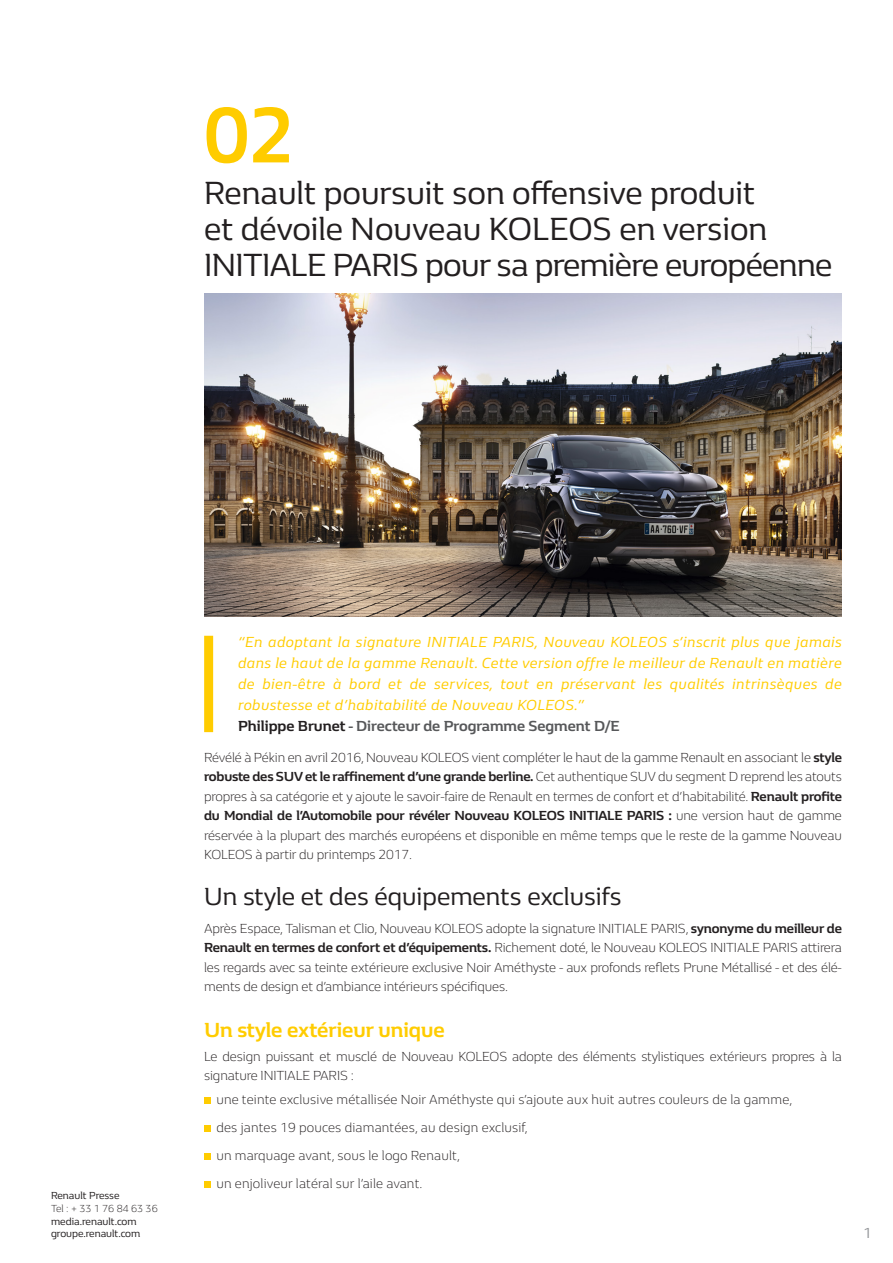
<style>
.page{position:relative;width:893px;height:1263px;background:#fff}
.page>*{position:absolute;margin:0;border:0;box-sizing:border-box;transform-origin:0 0}
.num_Chap_Sommaire{font:700 81px "Renault Life";color:#fc0}
.num_Chap_Sommaire-2{font:33px/36px "Renault Life";letter-spacing:-.015em;color:#231f20}
.num_Chap_Sommaire-3{font:25.5px "Renault Life";color:#231f20}
.num_Chap_Sommaire-4{font:700 21px "Renault Life";color:#fc0}
.TEXT-COURANT_maigre{font:italic 15px/21px "Renault Life";letter-spacing:.03em;color:#fc0;text-align:justify}
.Txt_courant{font:700 15px "Renault Life";color:#57585a}
.t1{font:15px "Renault Life";color:#939598}
.num_Chap_Sommaire-5{font:300 13.5px/19.5px "Renault Life";letter-spacing:-.01em;color:#231f20;text-align:justify}
.num_Chap_Sommaire-6{font:300 13.5px "Renault Life";letter-spacing:.01em;color:#231f20}
.t2{font:10.5px/12.6px "Renault Life";color:#231f20}
.t3{font:300 10.5px "Renault Life";color:#231f20}
.s1{color:#231f20}
.s2{font-weight:700}
</style>
<div class="page">
<div style="left:204px;top:636px;width:9px;height:96px;background:#fc0"></div>
<div style="left:204px;top:1097px;width:6px;height:7px;background:#fc0"></div>
<div style="left:204px;top:1125px;width:6px;height:7px;background:#fc0"></div>
<div style="left:204px;top:1153px;width:6px;height:7px;background:#fc0"></div>
<div style="left:204px;top:1181px;width:6px;height:7px;background:#fc0"></div>
<img style="left:204px;top:293px;width:638px;height:324px">
<p class="num_Chap_Sommaire" style="left:204px;top:81px;width:92px">02</p>
<p class="num_Chap_Sommaire-2" style="left:204px;top:173px;width:630px">Renault poursuit son offensive produit<br>et dévoile Nouveau KOLEOS en version<br>INITIALE PARIS pour sa première européenne</p>
<p class="t2" style="left:51px;top:1189px;width:70px">Renault Presse</p>
<p class="t3" style="left:51px;top:1201px;width:108px">Tel : + 33 1 76 84 63 36</p>
<p class="t2" style="left:51px;top:1214px;width:91px">media.renault.com groupe.renault.com</p>
<p class="TEXT-COURANT_maigre" style="left:238px;top:631px;width:605px">“En adoptant la signature INITIALE PARIS, Nouveau KOLEOS s’inscrit plus que jamais dans le haut de la gamme Renault. Cette version offre le meilleur de Renault en matière de bien-être à bord et de services, tout en préservant les qualités intrinsèques de robustesse et d’habitabilité de Nouveau KOLEOS.”</p>
<p class="Txt_courant" style="left:238px;top:716px;width:383px"><span class="s1">Philippe Brunet</span> - Directeur de Programme Segment D/E</p>
<p class="num_Chap_Sommaire-5" style="left:204px;top:747px;width:639px">Révélé à Pékin en avril 2016, Nouveau KOLEOS vient compléter le haut de la gamme Renault en associant le <span class="s2">style robuste des SUV et le raffinement d’une grande berline.</span> Cet authentique SUV du segment D reprend les atouts propres à sa catégorie et y ajoute le savoir-faire de Renault en termes de confort et d’habitabilité. <span class="s2">Renault profite du Mondial de l’Automobile pour révéler Nouveau KOLEOS INITIALE PARIS :</span> une version haut de gamme réservée à la plupart des marchés européens et disponible en même temps que le reste de la gamme Nouveau KOLEOS à partir du printemps 2017.</p>
<p class="num_Chap_Sommaire-3" style="left:204px;top:879px;width:419px">Un style et des équipements exclusifs</p>
<p class="num_Chap_Sommaire-5" style="left:204px;top:918px;width:639px">Après Espace, Talisman et Clio, Nouveau KOLEOS adopte la signature INITIALE PARIS, <span class="s2">synonyme du meilleur de Renault en termes de confort et d’équipements.</span> Richement doté, le Nouveau KOLEOS INITIALE PARIS attirera les regards avec sa teinte extérieure exclusive Noir Améthyste - aux profonds reflets Prune Métallisé - et des élé&shy;ments de design et d’ambiance intérieurs spécifiques.</p>
<p class="num_Chap_Sommaire-4" style="left:204px;top:1016px;width:242px">Un style extérieur unique</p>
<p class="num_Chap_Sommaire-5" style="left:204px;top:1046px;width:639px">Le design puissant et musclé de Nouveau KOLEOS adopte des éléments stylistiques extérieurs propres à la signature INITIALE PARIS :</p>
<p class="num_Chap_Sommaire-6" style="left:216px;top:1090px;width:577px">une teinte exclusive métallisée Noir Améthyste qui s’ajoute aux huit autres couleurs de la gamme,</p>
<p class="num_Chap_Sommaire-6" style="left:216px;top:1118px;width:313px">des jantes 19 pouces diamantées, au design exclusif,</p>
<p class="num_Chap_Sommaire-6" style="left:216px;top:1146px;width:245px">un marquage avant, sous le logo Renault,</p>
<p class="num_Chap_Sommaire-6" style="left:216px;top:1174px;width:208px">un enjoliveur latéral sur l’aile avant.</p>
<p class="t1" style="left:863px;top:1223px;width:10px">1</p>
</div>
